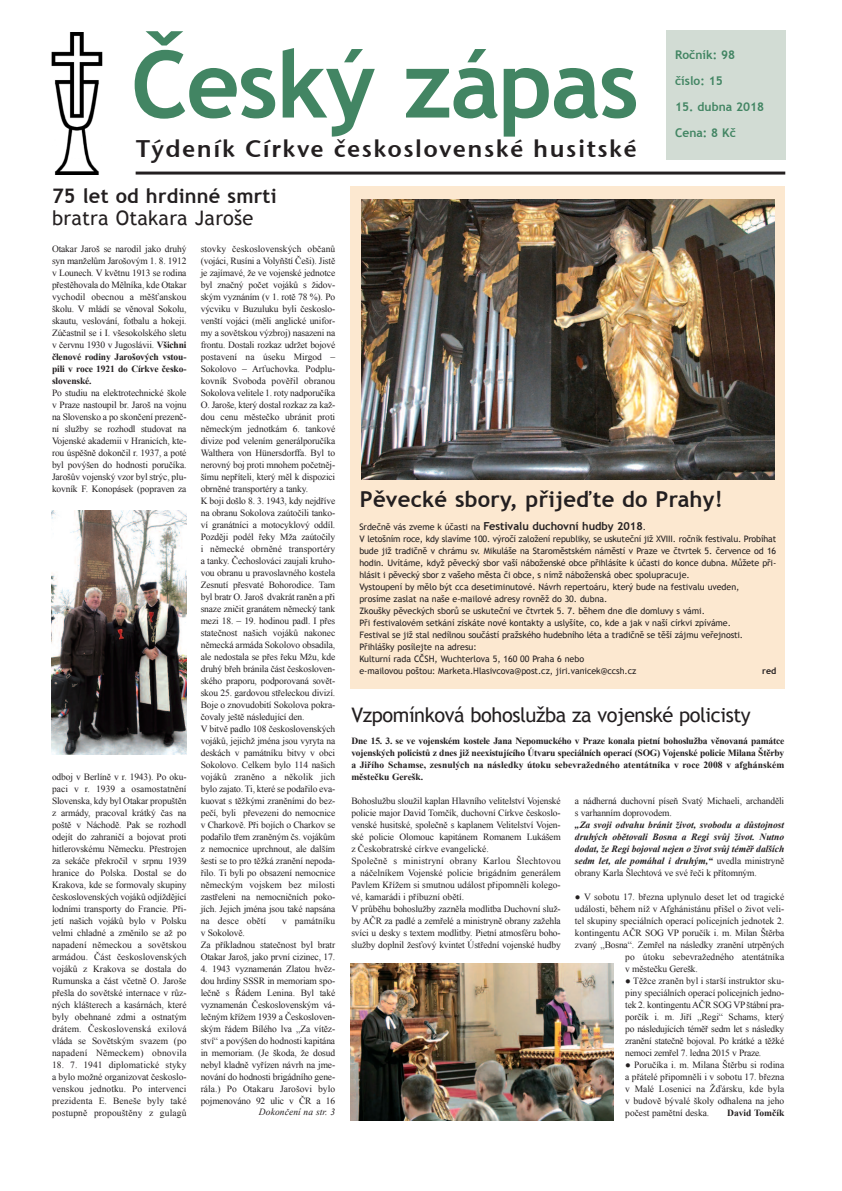
<style>
.page{position:relative;width:842px;height:1191px;background:#fff}
.page>*{position:absolute;margin:0;border:0;box-sizing:border-box;transform-origin:0 0}
.t1{font:700 93px "Trebuchet MS";letter-spacing:-.02em;color:#428563}
.t2{font:24px "Stone Sans Sem ITCTT Semi";letter-spacing:.06em;color:#231f20}
.t3{font:700 22px "Trebuchet MS";letter-spacing:.01em;color:#231f20}
.t4{font:20px "Trebuchet MS";letter-spacing:-.02em;color:#231f20}
.t5{font:700 20px "Trebuchet MS";letter-spacing:.01em;color:#231f20}
.t6{font:20px "Trebuchet MS";letter-spacing:.01em;color:#231f20}
.t7{font:700 12px/26px "Trebuchet MS";color:#428563}
.t8{font:700 11px "Trebuchet MS";letter-spacing:-.005em;color:#231f20}
.t9{font:9.5px/12px "Times New Roman";letter-spacing:-.015em;color:#231f20;text-align:justify}
.t10{font:700 9.5px/12px "Times New Roman";letter-spacing:.005em;color:#231f20;text-align:justify}
.t11{font:italic 700 9.5px/12px "Times New Roman";color:#231f20;text-align:justify}
.t12{font:9.5px "Times New Roman";letter-spacing:.005em;color:#231f20}
.t13{font:italic 9.5px "Times New Roman";letter-spacing:.01em;color:#231f20}
.t14{font:8.9px/12px "Trebuchet MS";letter-spacing:-.005em;color:#231f20}
.t15{font:700 8.9px "Trebuchet MS";color:#231f20}
.s1{font-weight:700}
.s2{font-weight:400;font-size:8.9px}
.s3{font-weight:400;font-style:normal}
</style>
<div class="page">
<div style="left:666px;top:30px;width:119px;height:129px;background:#d2dcd4"></div>
<hr style="left:136px;top:171px;width:649px;height:3px;background:#231f20">
<img style="left:51px;top:32px;width:52px;height:142px">
<div style="left:350px;top:187px;width:435px;height:502px;background:#fce8d0"></div>
<img style="left:362px;top:199px;width:413px;height:281px">
<img style="left:350px;top:963px;width:263px;height:157px">
<img style="left:51px;top:511px;width:136px;height:243px">
<h1 class="t1" style="left:131px;top:30px;width:509px">Český zápas</h1>
<h2 class="t2" style="left:136px;top:134px;width:502px">Týdeník Církve československé husitské</h2>
<h3 class="t5" style="left:52px;top:184px;width:226px">75 let od hrdinné smrti</h3>
<h3 class="t6" style="left:52px;top:206px;width:203px">bratra Otakara Jaroše</h3>
<p class="t7" style="left:675px;top:41px;width:61px">Ročník: 98 číslo: 15</p>
<p class="t7" style="left:675px;top:93px;width:91px">15. dubna 2018<br>Cena: 8 Kč</p>
<p class="t9" style="left:52px;top:243px;width:136px">Otakar Jaroš se narodil jako druhý syn manželům Jarošovým 1. 8. 1912 v Lounech. V květnu 1913 se rodina přestěhovala do Mělníka, kde Otakar vychodil obecnou a měšťanskou školu. V mládí se věnoval Sokolu, skautu, veslování, fotbalu a hokeji.<br>Zúčastnil se i I. všesokolského sletu v červnu 1930 v Jugoslávii. <span class="s1">Všichni členové rodiny Jarošových vstou&shy;pili v roce 1921 do Církve česko&shy;slovenské.</span></p>
<p class="t9" style="left:52px;top:387px;width:136px">Po studiu na elektrotechnické škole v Praze nastoupil br. Jaroš na vojnu na Slovensko a po skončení prezenč&shy;ní služby se rozhodl studovat na Vojenské akademii v Hranicích, kte&shy;rou úspěšně dokončil r. 1937, a poté byl povýšen do hodnosti poručíka.<br>Jarošův vojenský vzor byl strýc, plu&shy;kovník F. Konopásek (popraven za</p>
<p class="t9" style="left:52px;top:771px;width:136px">odboj v Berlíně v r. 1943). Po oku&shy;paci v r. 1939 a osamostatnění Slovenska, kdy byl Otakar propuštěn z armády, pracoval krátký čas na poště v Náchodě. Pak se rozhodl odejít do zahraničí a bojovat proti hitlerovskému Německu. Přestrojen za sekáče překročil v srpnu 1939 hranice do Polska. Dostal se do Krakova, kde se formovaly skupiny československých vojáků odjíždějící lodními transporty do Francie. Při&shy;jetí našich vojáků bylo v Polsku velmi chladné a změnilo se až po napadení německou a sovětskou armádou. Část československých vojáků z Krakova se dostala do Rumunska a část včetně O. Jaroše přešla do sovětské internace v růz&shy;ných klášterech a kasárnách, které byly obehnané zdmi a ostnatým drátem. Československá exilová vláda se Sovětským svazem (po napadení Německem) obnovila</p>
<p class="t9" style="left:52px;top:1059px;width:136px">18. 7. 1941 diplomatické styky a bylo možné organizovat českoslo&shy;venskou jednotku. Po intervenci prezidenta E. Beneše byly také postupně propouštěny z gulagů</p>
<p class="t9" style="left:201px;top:243px;width:136px;text-align:left">stovky československých občanů (vojáci, Rusíni a Volyňští Češi). Jistě je zajímavé, že ve vojenské jednotce byl značný počet vojáků s židov&shy;ským vyznáním (v 1. rotě 78 %). Po výcviku v Buzuluku byli českoslo&shy;venští vojáci (měli anglické unifor&shy;my a sovětskou výzbroj) nasazeni na frontu. Dostali rozkaz udržet bojové postavení na úseku Mirgod – Sokolovo – Arťuchovka. Podplu&shy;kovník Svoboda pověřil obranou Sokolova velitele 1. roty nadporučíka O. Jaroše, který dostal rozkaz za kaž&shy;dou cenu městečko ubránit proti německým jednotkám 6. tankové divize pod velením generálporučíka Walthera von Hünersdorffa. Byl to nerovný boj proti mnohem početněj&shy;šímu nepříteli, který měl k dispozici obrněné transportéry a tanky.<br>K boji došlo 8. 3. 1943, kdy nejdříve na obranu Sokolova zaútočili tanko&shy;ví granátníci a motocyklový oddíl.<br>Později podél řeky Mža zaútočily i německé obrněné transportéry a tanky. Čechoslováci zaujali kruho&shy;vou obranu u pravoslavného kostela Zesnutí přesvaté Bohorodice. Tam byl bratr O. Jaroš dvakrát raněn a při snaze zničit granátem německý tank mezi 18. – 19. hodinou padl. I přes statečnost našich vojáků nakonec německá armáda Sokolovo obsadila, ale nedostala se přes řeku Mžu, kde druhý břeh bránila část českosloven&shy;ského praporu, podporovaná sovět&shy;skou 25. gardovou střeleckou divizí.<br>Boje o znovudobití Sokolova pokra&shy;čovaly ještě následující den.<br>V bitvě padlo 108 československých vojáků, jejichž jména jsou vyryta na deskách v památníku bitvy v obci Sokolovo. Celkem bylo 114 našich vojáků zraněno a několik jich bylo zajato. Ti, které se podařilo eva&shy;kuovat s těžkými zraněními do bez&shy;pečí, byli převezeni do nemocnice v Charkově. Při bojích o Charkov se podařilo třem zraněným čs. vojákům z nemocnice uprchnout, ale dalším šesti se to pro těžká zranění nepoda&shy;řilo. Ti byli po obsazení nemocnice německým vojskem bez milosti zastřeleni na nemocničních poko&shy;jích. Jejich jména jsou také napsána na desce obětí</p>
<p class="t12" style="left:282px;top:916px;width:55px">v památníku</p>
<p class="t9" style="left:201px;top:927px;width:136px;text-align:left">v Sokolově.<br>Za příkladnou statečnost byl bratr<br>Otakar Jaroš, jako první cizinec, 17.</p>
<p class="t9" style="left:201px;top:963px;width:136px">4. 1943 vyznamenán Zlatou hvěz&shy;dou hrdiny SSSR in memoriam spo&shy;lečně s Řádem Lenina. Byl také vyznamenán Československým vá&shy;lečným křížem 1939 a Českosloven&shy;ským řádem Bílého lva „Za vítěz&shy;ství“ a povýšen do hodnosti kapitána in memoriam. (Je škoda, že dosud nebyl kladně vyřízen návrh na jme&shy;nování do hodnosti brigádního gene&shy;rála.) Po Otakaru Jarošovi bylo pojmenováno 92 ulic v ČR a 16</p>
<p class="t13" style="left:259px;top:1106px;width:78px">Dokončení na str. 3</p>
<h3 class="t3" style="left:360px;top:487px;width:365px">Pěvecké sbory, přijeďte do Prahy!</h3>
<p class="t8" style="left:359px;top:520px;width:288px"><span class="s2">Srdečně vás zveme k účasti na</span> Festivalu duchovní hudby 2018<span class="s2">.</span></p>
<p class="t14" style="left:359px;top:533px;width:418px">V letošním roce, kdy slavíme 100. výročí založení republiky, se uskuteční již XVIII. ročník festivalu. Probíhat bude již tradičně v chrámu sv. Mikuláše na Staroměstském náměstí v Praze ve čtvrtek 5. července od 16 hodin. Uvítáme, když pěvecký sbor vaší náboženské obce přihlásíte k účasti do konce dubna. Můžete při&shy;hlásit i pěvecký sbor z vašeho města či obce, s nímž náboženská obec spolupracuje.<br>Vystoupení by mělo být cca desetiminutové. Návrh repertoáru, který bude na festivalu uveden,<br>prosíme zaslat na naše e-mailové adresy rovněž do 30. dubna.<br>Zkoušky pěveckých sborů se uskuteční ve čtvrtek 5. 7. během dne dle domluvy s vámi.<br>Při festivalovém setkání získáte nové kontakty a uslyšíte, co, kde a jak v naší církvi zpíváme.<br>Festival se již stal nedílnou součástí pražského hudebního léta a tradičně se těší zájmu veřejnosti.<br>Přihlášky posílejte na adresu:<br>Kulturní rada CČSH, Wuchterlova 5, 160 00 Praha 6 nebo<br>e-mailovou poštou: Marketa.Hlasivcova@post.cz, jiri.vanicek@ccsh.cz</p>
<p class="t15" style="left:762px;top:666px;width:15px">red</p>
<h3 class="t4" style="left:351px;top:703px;width:401px">Vzpomínková bohoslužba za vojenské policisty</h3>
<p class="t10" style="left:351px;top:735px;width:434px">Dne 15. 3. se ve vojenském kostele Jana Nepomuckého v Praze konala pietní bohoslužba věnovaná památce vojenských policistů z dnes již neexistujícího Útvaru speciálních operací (SOG) Vojenské policie Milana Štěrby a Jiřího Schamse, zesnulých na následky útoku sebevražedného atentátníka v roce 2008 v afghánském městečku Gerešk.</p>
<p class="t9" style="left:351px;top:795px;width:211px;text-align:left">Bohoslužbu sloužil kaplan Hlavního velitelství Vojenské policie major David Tomčík, duchovní Církve českoslo&shy;venské husitské, společně s kaplanem Velitelství Vojen&shy;ské policie Olomouc kapitánem Romanem Lukášem z Českobratrské církve evangelické.<br>Společně s ministryní obrany Karlou Šlechtovou a náčelníkem Vojenské policie brigádním generálem Pavlem Křížem si smutnou událost připomněli kolego&shy;vé, kamarádi i příbuzní obětí.<br>V průběhu bohoslužby zazněla modlitba Duchovní služ&shy;by AČR za padlé a zemřelé a ministryně obrany zažehla svíci u desky s textem modlitby. Pietní atmosféru boho&shy;služby doplnil žesťový kvintet Ústřední vojenské hudby</p>
<p class="t9" style="left:575px;top:795px;width:211px">a nádherná duchovní píseň Svatý Michaeli, archanděli s varhanním doprovodem.</p>
<p class="t11" style="left:575px;top:819px;width:211px">„Za svoji odvahu bránit život, svobodu a důstojnost druhých obětovali Bosna a Regi svůj život. Nutno dodat, že Regi bojoval nejen o život svůj téměř dalších sedm let, ale pomáhal i druhým,“ <span class="s3">uvedla ministryně obrany Karla Šlechtová ve své řeči k přítomným.</span></p>
<p class="t9" style="left:575px;top:891px;width:211px">● V sobotu 17. března uplynulo deset let od tragické</p>
<p class="t9" style="left:575px;top:903px;width:211px">události, během níž v Afghánistánu přišel o život veli-</p>
<p class="t9" style="left:575px;top:915px;width:211px">tel skupiny speciálních operací policejních jednotek 2.</p>
<p class="t9" style="left:575px;top:927px;width:211px">kontingentu AČR SOG VP poručík i. m. Milan Štěrba</p>
<p class="t9" style="left:575px;top:939px;width:211px">zvaný „Bosna“. Zemřel na následky zranění utrpěných</p>
<p class="t12" style="left:625px;top:952px;width:161px">po útoku sebevražedného atentátníka</p>
<p class="t9" style="left:625px;top:963px;width:74px">v městečku Gerešk.</p>
<p class="t9" style="left:625px;top:975px;width:161px">● Těžce zraněn byl i starší instruktor sku&shy;piny speciálních operací policejních jedno&shy;tek 2. kontingentuAČR SOG VPštábní pra&shy;porčík i. m. Jiří „Regi“ Schams, který po následujících téměř sedm let s následky zranění statečně bojoval. Po krátké a těžké nemoci zemřel 7. ledna 2015 v Praze.</p>
<p class="t9" style="left:625px;top:1059px;width:161px">● Poručíka i. m. Milana Štěrbu si rodina a přátelé připomněli i v sobotu 17. března v Malé Losenici na Žďársku, kde byla v budově bývalé školy odhalena na jeho počest pamětní deska.</p>
<p class="t10" style="left:727px;top:1107px;width:58px">David Tomčík</p>
</div>
